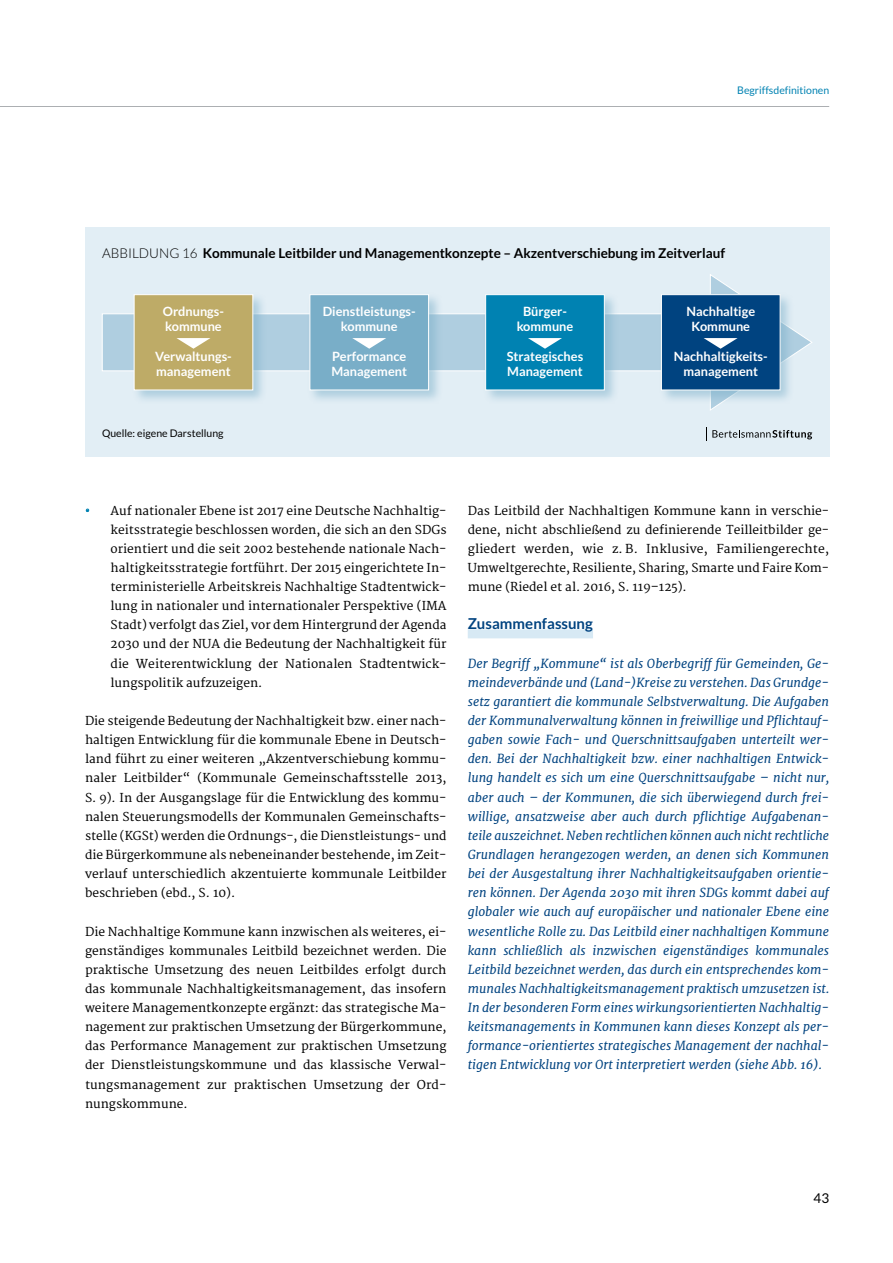
<style>
.page{position:relative;width:893px;height:1263px;background:#fff}
.page>*{position:absolute;margin:0;border:0;box-sizing:border-box;transform-origin:0 0}
.t1{font:700 15px "Lato";color:#004380}
.t2{font:700 13.5px "Lato";color:#000}
.t3{font:13.5px "Lato";color:#000}
.t4{font:700 12.75px/15px "Lato";color:#fff}
.t5{font:italic 12.3px/19.2px "Merriweather";color:#004380;text-align:justify}
.t6{font:12px/19.2px "Merriweather";color:#000;text-align:justify}
.t7{font:10.5px "Lato";color:#000}
.t8{font:10.5px "Lato";color:#0082b2}
.s1{font-weight:300}
.s2{color:#0082b2}
</style>
<div class="page">
<hr style="left:0;top:106px;width:829px;height:1px;background:#acafb2">
<div style="left:85px;top:227px;width:744px;height:230px;background:#e2eef5"></div>
<div style="left:102px;top:314px;width:617px;height:57px;background:#afcee0;border:1px solid #fff"></div>
<div style="left:468px;top:629px;width:125px;height:9px;background:#d7e9f4"></div>
<div style="left:132px;top:292px;width:135px;height:113px;background:#79aec8;opacity:.5"></div>
<div style="left:134px;top:294px;width:119px;height:96px;background:#beab67;border:1px solid #fff"></div>
<div style="left:659px;top:292px;width:135px;height:113px;background:#79aec8;opacity:.5"></div>
<div style="left:661px;top:294px;width:119px;height:96px;background:#004380;border:1px solid #fff"></div>
<div style="left:307px;top:292px;width:136px;height:113px;background:#79aec8;opacity:.5"></div>
<div style="left:310px;top:294px;width:119px;height:96px;background:#79aec8;border:1px solid #fff"></div>
<div style="left:483px;top:292px;width:136px;height:113px;background:#79aec8;opacity:.5"></div>
<div style="left:485px;top:294px;width:119px;height:96px;background:#0082b2;border:1px solid #fff"></div>
<svg style="left:704px;top:274px;width:108px;height:137px"></svg>
<svg style="left:528px;top:338px;width:34px;height:11px"></svg>
<svg style="left:176px;top:338px;width:34px;height:11px"></svg>
<svg style="left:352px;top:338px;width:34px;height:11px"></svg>
<svg style="left:706px;top:427px;width:106px;height:13px"></svg>
<p class="t8" style="left:737px;top:84px;width:93px">Begriffsdefinitionen</p>
<p class="t2" style="left:102px;top:245px;width:625px"><span class="s1">ABBILDUNG 16</span> Kommunale Leitbilder und Managementkonzepte – Akzentverschiebung im Zeitverlauf</p>
<p class="t4" style="left:163px;top:304px;width:63px">Ordnungs&shy;kommune</p>
<p class="t4" style="left:155px;top:349px;width:78px">Verwaltungs&shy;management</p>
<p class="t7" style="left:102px;top:427px;width:123px">Quelle: eigene Darstellung</p>
<p class="t4" style="left:323px;top:304px;width:95px;text-align:center">Dienstleistungs&shy;kommune</p>
<p class="t4" style="left:331px;top:349px;width:77px">Performance<br>Management</p>
<p class="t4" style="left:517px;top:304px;width:58px;text-align:center">Bürger&shy;kommune</p>
<p class="t4" style="left:507px;top:349px;width:78px">Strategisches<br>Management</p>
<p class="t4" style="left:686px;top:304px;width:70px;text-align:center">Nachhaltige<br>Kommune</p>
<p class="t4" style="left:674px;top:349px;width:95px;text-align:center">Nachhaltigkeits&shy;management</p>
<p class="t6" style="left:111px;top:501px;width:337px;text-indent:-26px"><span class="s2">•</span> Auf nationaler Ebene ist 2017 eine Deutsche Nachhaltig&shy;keitsstrategie beschlossen worden, die sich an den SDGs orientiert und die seit 2002 bestehende nationale Nach&shy;haltigkeitsstrategie fortführt. Der 2015 eingerichtete In&shy;terministerielle Arbeitskreis Nachhaltige Stadtentwick&shy;lung in nationaler und internationaler Perspektive (IMA Stadt) verfolgt das Ziel, vor dem Hintergrund der Agenda 2030 und der NUA die Bedeutung der Nachhaltigkeit für die Weiterentwicklung der Nationalen Stadtentwick&shy;lungspolitik aufzuzeigen.</p>
<p class="t6" style="left:85px;top:712px;width:363px">Die steigende Bedeutung der Nachhaltigkeit bzw. einer nach&shy;haltigen Entwicklung für die kommunale Ebene in Deutsch&shy;land führt zu einer weiteren „Akzentverschiebung kommu&shy;naler Leitbilder“ (Kommunale Gemeinschaftsstelle 2013, S. 9). In der Ausgangslage für die Entwicklung des kommu&shy;nalen Steuerungsmodells der Kommunalen Gemeinschafts&shy;stelle (KGSt) werden die Ordnungs-, die Dienstleistungs- und die Bürgerkommune als nebeneinander bestehende, im Zeit&shy;verlauf unterschiedlich akzentuierte kommunale Leitbilder beschrieben (ebd., S. 10).</p>
<p class="t6" style="left:85px;top:922px;width:363px">Die Nachhaltige Kommune kann inzwischen als weiteres, ei&shy;genständiges kommunales Leitbild bezeichnet werden. Die praktische Umsetzung des neuen Leitbildes erfolgt durch das kommunale Nachhaltigkeitsmanagement, das insofern weitere Managementkonzepte ergänzt: das strategische Ma&shy;nagement zur praktischen Umsetzung der Bürgerkommune, das Performance Management zur praktischen Umsetzung der Dienstleistungskommune und das klassische Verwal&shy;tungsmanagement zur praktischen Umsetzung der Ord&shy;nungskommune.</p>
<p class="t6" style="left:468px;top:501px;width:363px">Das Leitbild der Nachhaltigen Kommune kann in verschie&shy;dene, nicht abschließend zu definierende Teilleitbilder ge&shy;gliedert werden, wie z. B. Inklusive, Familiengerechte, Umweltgerechte, Resiliente, Sharing, Smarte und Faire Kom&shy;mune (Riedel et al. 2016, S. 119–125).</p>
<p class="t1" style="left:468px;top:615px;width:127px">Zusammenfassung</p>
<p class="t5" style="left:468px;top:654px;width:363px">Der Begriff „Kommune“ ist als Oberbegriff für Gemeinden, Ge&shy;meindeverbände und (Land-)Kreise zu verstehen. Das Grundge&shy;setz garantiert die kommunale Selbstverwaltung. Die Aufgaben der Kommunalverwaltung können in freiwillige und Pflichtauf&shy;gaben sowie Fach- und Querschnittsaufgaben unterteilt wer&shy;den. Bei der Nachhaltigkeit bzw. einer nachhaltigen Entwick&shy;lung handelt es sich um eine Querschnittsaufgabe – nicht nur, aber auch – der Kommunen, die sich überwiegend durch frei&shy;willige, ansatzweise aber auch durch pflichtige Aufgabenan&shy;teile auszeichnet. Neben rechtlichen können auch nicht rechtliche Grundlagen herangezogen werden, an denen sich Kommunen bei der Ausgestaltung ihrer Nachhaltigkeitsaufgaben orientie&shy;ren können. Der Agenda 2030 mit ihren SDGs kommt dabei auf globaler wie auch auf europäischer und nationaler Ebene eine wesentliche Rolle zu. Das Leitbild einer nachhaltigen Kommune kann schließlich als inzwischen eigenständiges kommunales Leitbild bezeichnet werden, das durch ein entsprechendes kom&shy;munales Nachhaltigkeitsmanagement praktisch umzusetzen ist.<br>In der besonderen Form eines wirkungsorientierten Nachhaltig&shy;keitsmanagements in Kommunen kann dieses Konzept als per&shy;formance-orientiertes strategisches Management der nachhal&shy;tigen Entwicklung vor Ort interpretiert werden (siehe Abb. 16).</p>
<p class="t3" style="left:813px;top:1191px;width:17px">43</p>
</div>
